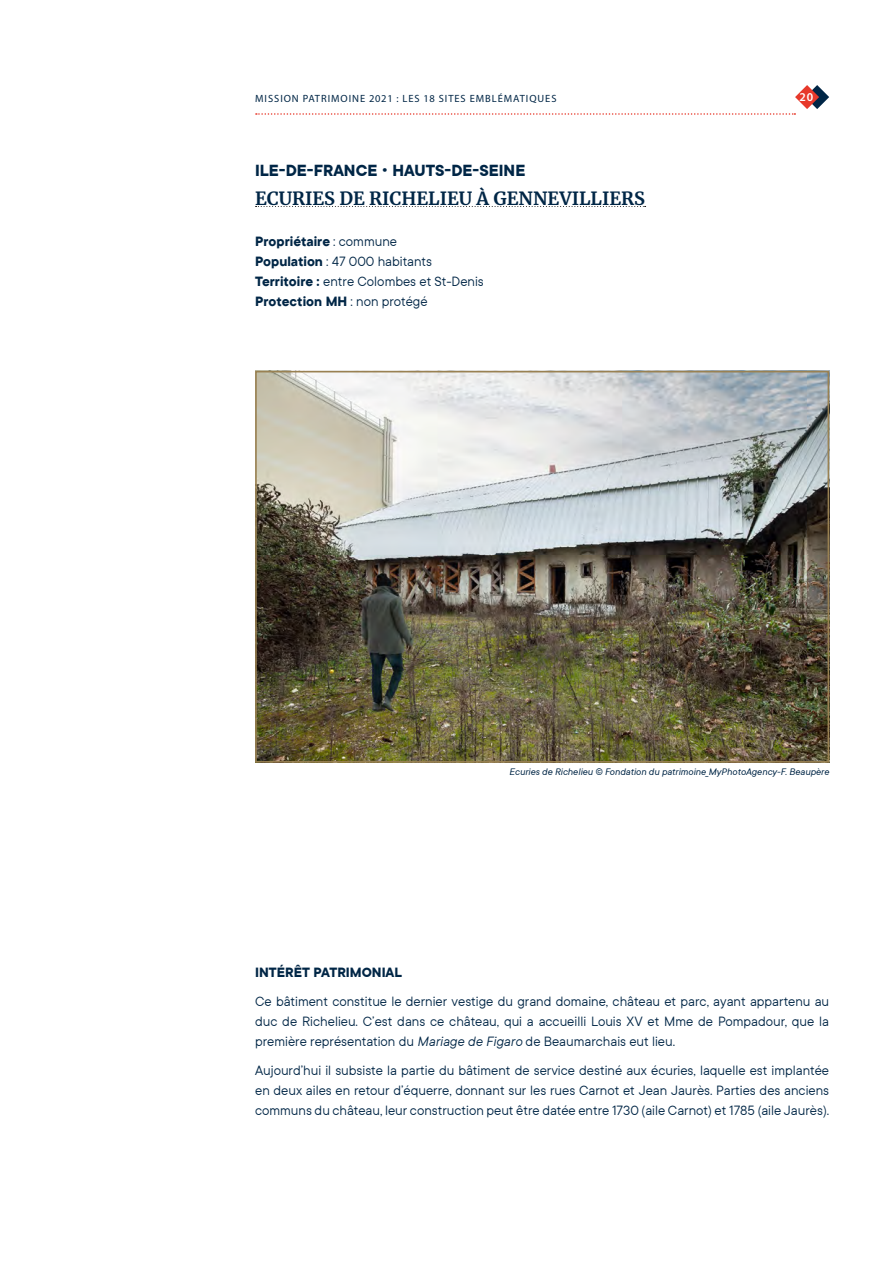
<style>
.page{position:relative;width:893px;height:1263px;background:#fff}
.page>*{position:absolute;margin:0;border:0;box-sizing:border-box;transform-origin:0 0}
.t1{font:700 18px "Merriweather";color:#002646}
.t2{font:700 18px "TT Commons";color:#002646}
.t3{font:15px/20.2px "TT Commons";color:#002646;text-align:justify}
.t4{font:700 15px "TT Commons";color:#002646}
.t5{font:600 12px "Myriad Pro";color:#fff}
.t6{font:italic 10.5px "TT Commons";color:#002646}
.t7{font:10.5px "Myriad Pro";letter-spacing:.09em;color:#002646}
.s1{font-weight:700}
.s2{font-style:italic}
</style>
<div class="page">
<svg style="left:256px;top:85px;width:573px;height:30px"></svg>
<svg style="left:256px;top:206px;width:390px;height:1px"></svg>
<img style="left:258px;top:374px;width:568px;height:386px">
<div style="left:255px;top:371px;width:574px;height:392px;border:2px solid #998152"></div>
<p class="t7" style="left:255px;top:92px;width:303px">MISSION PATRIMOINE 2021 : LES 18 SITES EMBLÉMATIQUES</p>
<p class="t5" style="left:799px;top:89px;width:15px">20</p>
<p class="t2" style="left:255px;top:159px;width:272px">ILE-DE-FRANCE • HAUTS-DE-SEINE</p>
<p class="t1" style="left:255px;top:186px;width:391px">ECURIES DE RICHELIEU À GENNEVILLIERS</p>
<p class="t3" style="left:255px;top:230px;width:230px;text-align:left"><span class="s1">Propriétaire</span> : commune<br><span class="s1">Population</span> : 47 000 habitants<br><span class="s1">Territoire :</span> entre Colombes et St-Denis<br><span class="s1">Protection MH</span> : non protégé</p>
<p class="t6" style="left:509px;top:765px;width:322px">Ecuries de Richelieu © Fondation du patrimoine_MyPhotoAgency-F. Beaupère</p>
<p class="t4" style="left:255px;top:962px;width:148px">INTÉRÊT PATRIMONIAL</p>
<p class="t3" style="left:255px;top:990px;width:575px">Ce bâtiment constitue le dernier vestige du grand domaine, château et parc, ayant appartenu au duc de Richelieu. C’est dans ce château, qui a accueilli Louis XV et Mme de Pompadour, que la première représentation du <span class="s2">Mariage de Figaro</span> de Beaumarchais eut lieu.</p>
<p class="t3" style="left:255px;top:1059px;width:576px">Aujourd’hui il subsiste la partie du bâtiment de service destiné aux écuries, laquelle est implantée en deux ailes en retour d’équerre, donnant sur les rues Carnot et Jean Jaurès. Parties des anciens communs du château, leur construction peut être datée entre 1730 (aile Carnot) et 1785 (aile Jaurès).</p>
</div>
